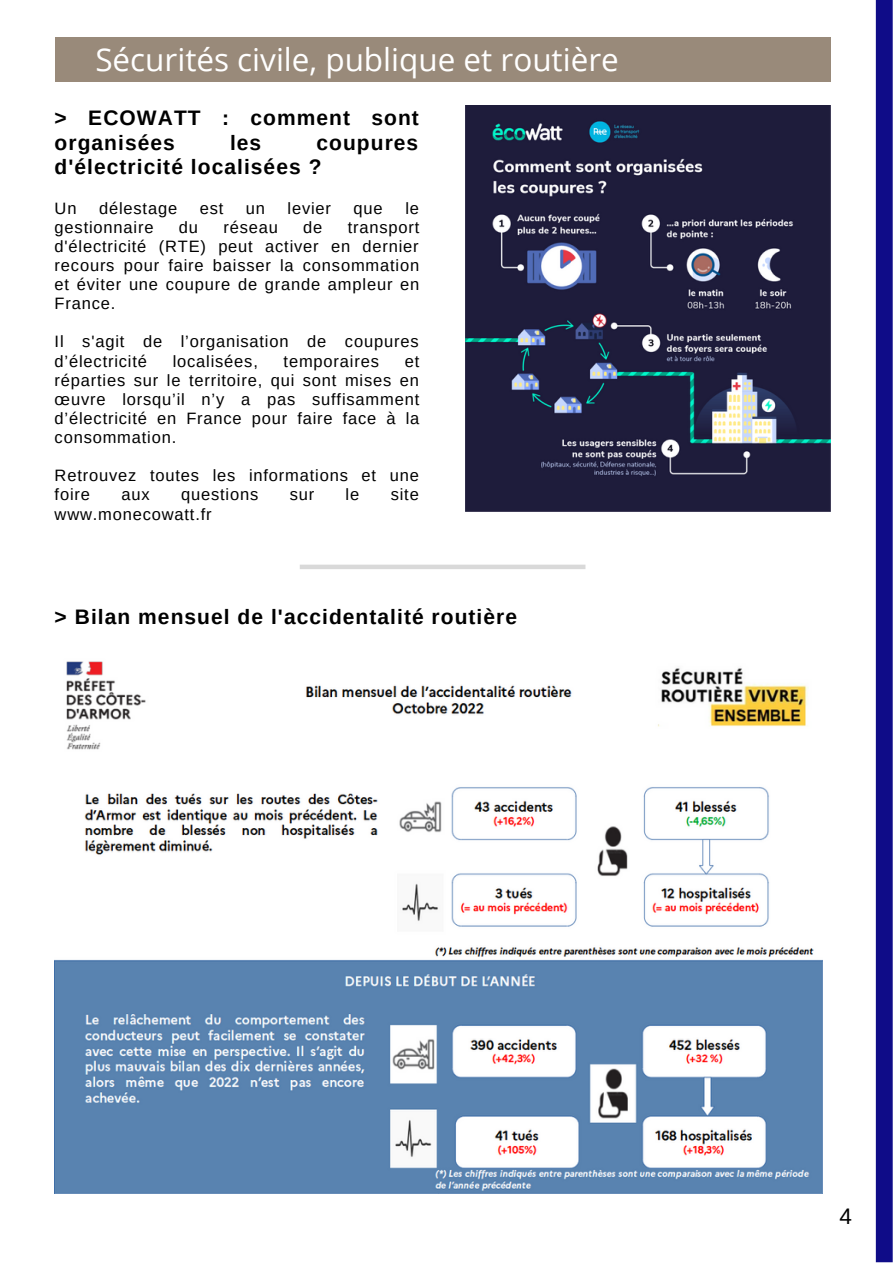
<style>
.page{position:relative;width:893px;height:1264px;background:#fff}
.page>*{position:absolute;margin:0;border:0;box-sizing:border-box;transform-origin:0 0}
.t1{font:31.5px "Open Sans";color:#fff}
.t2{font:22.5px "Arimo";color:#000}
.t3{font:700 21px/24.8px "Arimo";letter-spacing:.05em;color:#000}
.t4{font:16.5px/19px "Arimo";letter-spacing:.05em;color:#000;text-align:justify}
</style>
<div class="page">
<div style="left:875px;top:0;width:17px;height:1262px;background:#0f0c88"></div>
<div style="left:55px;top:37px;width:775px;height:45px;background:#998a7a"></div>
<img style="left:465px;top:106px;width:365px;height:405px">
<div style="left:300px;top:564px;width:285px;height:5px;background:#d9d9d9"></div>
<img style="left:55px;top:661px;width:767px;height:532px">
<h1 class="t1" style="left:95px;top:38px;width:525px">Sécurités civile, publique et routière</h1>
<p class="t3" style="left:55px;top:105px;width:366px">&gt; ECOWATT : comment sont organisées</p>
<p class="t3" style="left:230px;top:130px;width:33px">les</p>
<p class="t3" style="left:55px;top:130px;width:365px;text-indent:262px">coupures d'électricité localisées ?</p>
<p class="t4" style="left:55px;top:198px;width:23px">Un</p>
<p class="t4" style="left:99px;top:198px;width:80px">délestage</p>
<p class="t4" style="left:200px;top:198px;width:25px">est</p>
<p class="t4" style="left:246px;top:198px;width:21px">un</p>
<p class="t4" style="left:287px;top:198px;width:45px">levier</p>
<p class="t4" style="left:353px;top:198px;width:31px">que</p>
<p class="t4" style="left:405px;top:198px;width:15px">le</p>
<p class="t4" style="left:55px;top:217px;width:100px">gestionnaire</p>
<p class="t4" style="left:179px;top:217px;width:21px">du</p>
<p class="t4" style="left:223px;top:217px;width:56px">réseau</p>
<p class="t4" style="left:303px;top:217px;width:21px">de</p>
<p class="t4" style="left:55px;top:217px;width:366px;text-indent:293px">transport d'électricité (RTE) peut activer en dernier recours pour faire baisser la consommation et éviter une coupure de grande ampleur en France.</p>
<p class="t4" style="left:55px;top:332px;width:365px">Il s'agit de l’organisation de coupures d’électricité</p>
<p class="t4" style="left:173px;top:351px;width:87px">localisées,</p>
<p class="t4" style="left:283px;top:351px;width:97px">temporaires</p>
<p class="t4" style="left:55px;top:351px;width:366px;text-indent:350px">et réparties sur le territoire, qui sont mises en œuvre lorsqu’il n’y a pas suffisamment d’électricité en France pour faire face à la consommation.</p>
<p class="t4" style="left:55px;top:466px;width:366px">Retrouvez toutes les informations et une foire</p>
<p class="t4" style="left:121px;top:485px;width:30px">aux</p>
<p class="t4" style="left:181px;top:485px;width:79px">questions</p>
<p class="t4" style="left:289px;top:485px;width:26px">sur</p>
<p class="t4" style="left:345px;top:485px;width:15px">le</p>
<p class="t4" style="left:390px;top:485px;width:30px">site</p>
<p class="t4" style="left:55px;top:504px;width:158px">www.monecowatt.fr</p>
<p class="t3" style="left:55px;top:604px;width:464px">&gt; Bilan mensuel de l'accidentalité routière</p>
<h2 class="t2" style="left:839px;top:1203px;width:14px">4</h2>
</div>
